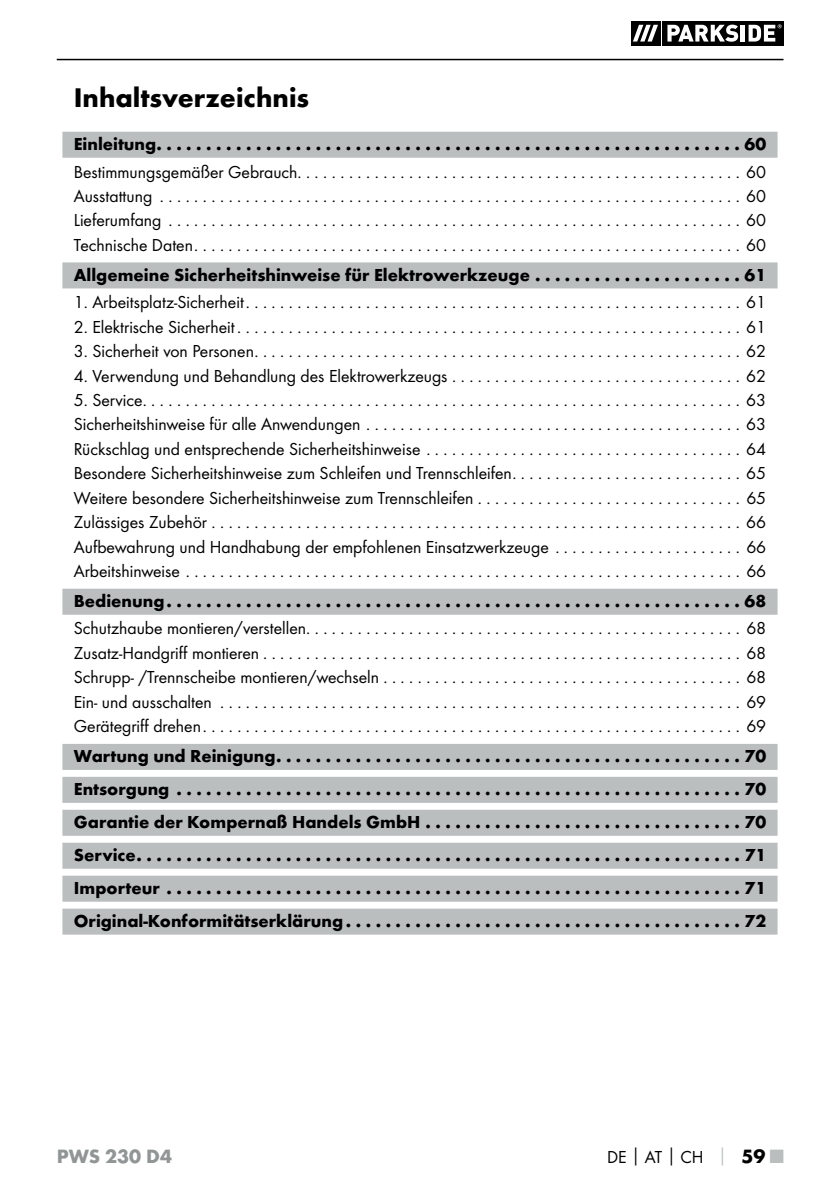
<style>
.page{position:relative;width:840px;height:1191px;background:#fff}
.page>*{position:absolute;margin:0;border:0;box-sizing:border-box;transform-origin:0 0}
.t1{font:700 28px "Futura";color:#000001}
.t2{font:700 20px "Futura";color:#919596}
.t3{font:18px/24.4px "Futura Boo";color:#000001;text-align:justify}
.t4{font:700 18px/33px "Futura";color:#000001;text-align:justify}
.s1{font-family:"Futura";font-weight:700}
.s2{font-family:"Futura";font-weight:700;color:#babebf}
.s3{font-family:"Futura";font-weight:700;font-size:20px}
.s4{font-family:"Futura";font-weight:700;font-size:20px;color:#babebf}
</style>
<div class="page">
<hr style="left:57px;top:59px;width:726px;height:1px;background:#000001">
<div style="left:630px;top:21px;width:30px;height:25px;background:#000001"></div>
<div style="left:661px;top:21px;width:122px;height:25px;background:#000001"></div>
<svg style="left:633px;top:25px;width:24px;height:17px"></svg>
<svg style="left:667px;top:25px;width:70px;height:17px"></svg>
<hr style="left:740px;top:25px;width:4px;height:17px;background:#fff">
<svg style="left:748px;top:24px;width:33px;height:18px"></svg>
<div style="left:62px;top:132px;width:715px;height:26px;background:#babebf"></div>
<div style="left:62px;top:262px;width:715px;height:26px;background:#babebf"></div>
<div style="left:62px;top:588px;width:715px;height:26px;background:#babebf"></div>
<div style="left:62px;top:744px;width:715px;height:26px;background:#babebf"></div>
<div style="left:62px;top:777px;width:715px;height:26px;background:#babebf"></div>
<div style="left:62px;top:809px;width:715px;height:26px;background:#babebf"></div>
<div style="left:62px;top:842px;width:715px;height:26px;background:#babebf"></div>
<div style="left:62px;top:875px;width:715px;height:26px;background:#babebf"></div>
<div style="left:62px;top:908px;width:715px;height:26px;background:#babebf"></div>
<h1 class="t1" style="left:74px;top:87px;width:237px">Inhaltsverzeichnis</h1>
<p class="t4" style="left:74px;top:129px;width:693px">Einleitung ...........................................................60</p>
<p class="t3" style="left:74px;top:160px;width:693px">Bestimmungsgemäßer Gebrauch. . . . . . . . . . . . . . . . . . . . . . . . . . . . . . . . . . . . . . . . . . . . . . . . . . . . 60<br>Ausstattung ....................................................................60<br>Lieferumfang ...................................................................60<br>Technische Daten ................................................................60</p>
<p class="t4" style="left:74px;top:260px;width:693px">Allgemeine Sicherheitshinweise für Elektrowerkzeuge . . . . . . . . . . . . . . . . . . . . . 61</p>
<p class="t3" style="left:74px;top:291px;width:693px">1. Arbeitsplatz-Sicherheit ..........................................................61</p>
<p class="t3" style="left:74px;top:315px;width:693px">2. Elektrische Sicherheit ...........................................................61</p>
<p class="t3" style="left:74px;top:340px;width:693px">3. Sicherheit von Personen .........................................................62</p>
<p class="t3" style="left:74px;top:364px;width:693px">4. Verwendung und Behandlung des Elektrowerkzeugs . . . . . . . . . . . . . . . . . . . . . . . . . . . . . . . . . . 62</p>
<p class="t3" style="left:74px;top:389px;width:693px">5. Service ......................................................................63<br>Sicherheitshinweise für alle Anwendungen ............................................63<br>Rückschlag und entsprechende Sicherheitshinweise . . . . . . . . . . . . . . . . . . . . . . . . . . . . . . . . . . . . . 64<br>Besondere Sicherheitshinweise zum Schleifen und Trennschleifen . . . . . . . . . . . . . . . . . . . . . . . . . . . 65<br>Weitere besondere Sicherheits hinweise zum Trennschleifen . . . . . . . . . . . . . . . . . . . . . . . . . . . . . . . 65<br>Zulässiges Zubehör ..............................................................66<br>Aufbewahrung und Handhabung der empfohlenen Einsatzwerkzeuge . . . . . . . . . . . . . . . . . . . . . . 66<br>Arbeitshinweise .................................................................66</p>
<p class="t4" style="left:74px;top:586px;width:693px">Bedienung ..........................................................68</p>
<p class="t3" style="left:74px;top:617px;width:693px">Schutzhaube montieren/verstellen. . . . . . . . . . . . . . . . . . . . . . . . . . . . . . . . . . . . . . . . . . . . . . . . . . . 68<br>Zusatz-Handgriff montieren ........................................................68<br>Schrupp- /Trennscheibe montieren/wechseln ..........................................68<br>Ein- und ausschalten .............................................................69<br>Gerätegriff drehen ...............................................................69</p>
<p class="t4" style="left:74px;top:741px;width:693px">Wartung und Reinigung ...............................................70<br>Entsorgung .........................................................70<br>Garantie der Kompernaß Handels GmbH ................................70<br>Service .............................................................71<br>Importeur ..........................................................71<br>Original-Konformitätserklärung ........................................72</p>
<p class="t2" style="left:57px;top:1148px;width:117px">PWS 230 D4</p>
<p class="t3" style="left:606px;top:1145px;width:178px">DE<span class="s1">│</span>AT<span class="s1">│</span>CH <span class="s2">│</span> <span class="s3">59</span> <span class="s4">■</span></p>
</div>
